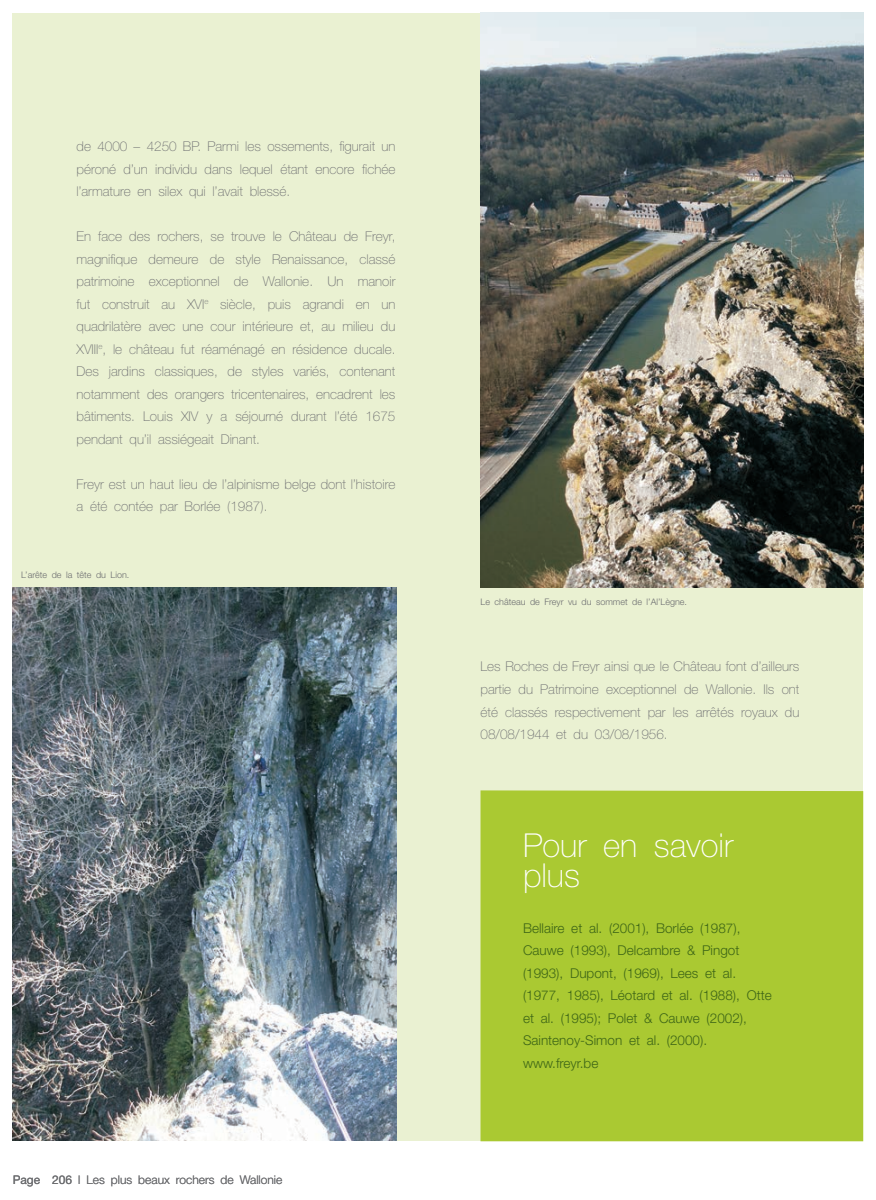
<style>
.page{position:relative;width:876px;height:1200px;background:#fff}
.page>*{position:absolute;margin:0;border:0;box-sizing:border-box;transform-origin:0 0}
.t1{font:100 33px/30px "Helvetica Neue";color:#fff}
.t2{font:100 13.5px/22.5px "Helvetica Neue";color:#6c6d70;text-align:justify}
.t3{font:300 13.5px/22.5px "Helvetica Neue";color:#3e6617}
.t4{font:300 12px "Helvetica Neue";color:#6c6d70}
.t5{font:300 9px "Helvetica Neue";color:#6c6d70}
.s1{font-weight:400}
</style>
<div class="page">
<div style="left:13px;top:13px;width:850px;height:1127px;background:#eaf1d2"></div>
<div style="left:480px;top:790px;width:383px;height:350px;background:#aac932"></div>
<img style="left:480px;top:13px;width:383px;height:574px">
<img style="left:13px;top:587px;width:384px;height:553px">
<p class="t2" style="left:77px;top:135px;width:320px">de 4000 – 4250 BP. Parmi les ossements, figurait un péroné d’un individu dans lequel étant encore fichée l’armature en silex qui l’avait blessé.</p>
<p class="t2" style="left:77px;top:225px;width:320px">En face des rochers, se trouve le Château de Freyr, magnifique demeure de style Renaissance, classé patrimoine exceptionnel de Wallonie. Un manoir fut construit au XVI<sup>e</sup> siècle, puis agrandi en un quadrilatère avec une cour intérieure et, au milieu du XVIII<sup>e</sup>, le château fut réaménagé en résidence ducale.<br>Des jardins classiques, de styles variés, contenant notamment des orangers tricentenaires, encadrent les bâtiments. Louis XIV y a séjourné durant l’été 1675 pendant qu’il assiégeait Dinant.</p>
<p class="t2" style="left:77px;top:472px;width:320px">Freyr est un haut lieu de l’alpinisme belge dont l’histoire a été contée par Borlée (1987).</p>
<p class="t5" style="left:21px;top:568px;width:110px">L’arête de la tête du Lion.</p>
<p class="t4" style="left:13px;top:1171px;width:271px"><span class="s1">Page 206</span> l Les plus beaux rochers de Wallonie</p>
<p class="t5" style="left:480px;top:596px;width:208px">Le château de Freyr vu du sommet de l’Al’Lègne.</p>
<p class="t2" style="left:480px;top:655px;width:320px">Les Roches de Freyr ainsi que le Château font d’ailleurs partie du Patrimoine exceptionnel de Wallonie. Ils ont été classés respectivement par les arrêtés royaux du 08/08/1944 et du 03/08/1956.</p>
<h1 class="t1" style="left:523px;top:830px;width:212px">Pour en savoir plus</h1>
<p class="t3" style="left:523px;top:915px;width:250px">Bellaire et al. (2001), Borlée (1987),<br>Cauwe (1993), Delcambre &amp; Pingot (1993), Dupont, (1969), Lees et al. (1977, 1985), Léotard et al. (1988), Otte et al. (1995); Polet &amp; Cauwe (2002),<br>Saintenoy-Simon et al. (2000). www.freyr.be</p>
</div>
